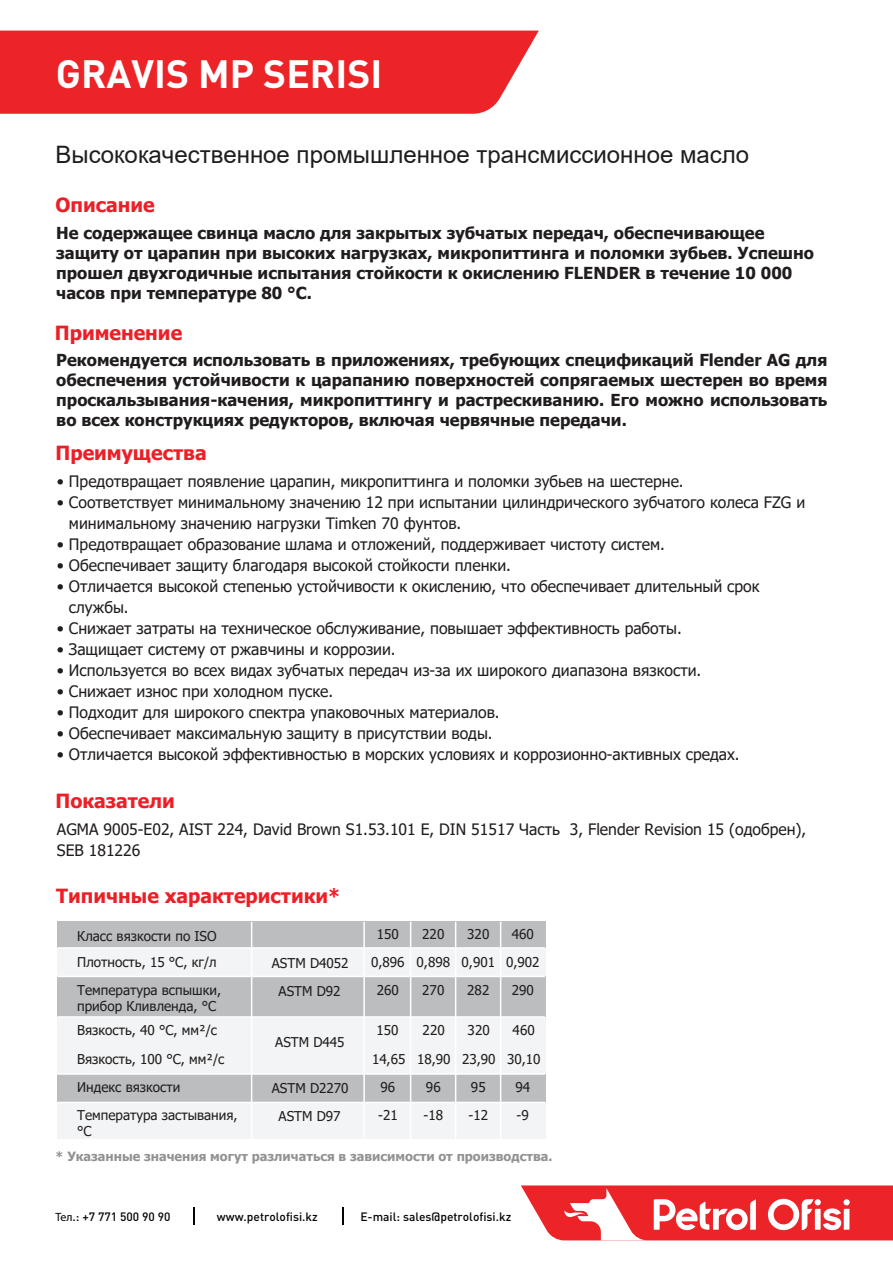
<style>
.page{position:relative;width:893px;height:1263px;background:#fff}
.page>*{position:absolute;margin:0;border:0;box-sizing:border-box;transform-origin:0 0}
.t1{font:39px "DINT Bold";color:#fff}
.t2{font:24px "Arial";color:#1f1d1e}
.t3{font:700 19.5px "Tahoma";color:#ed1f26}
.t4{font:700 16.5px/19.8px "Tahoma";color:#211d1e}
.t5{font:15.75px/21px "Tahoma";color:#211d1e}
.t6{font:13.5px/28.5px "Tahoma";color:#211d1e;text-align:center}
.t7{font:700 12.75px "Tahoma";color:#939292}
.t8{font:12px "DINT Medium";color:#040503}
.s1{font-family:"Myriad Pro"}
</style>
<div class="page">
<div style="left:0;top:31px;width:539px;height:83px;background:#ec2428"></div>
<svg style="left:521px;top:1185px;width:372px;height:55px"></svg>
<svg style="left:342px;top:1207px;width:1px;height:17px"></svg>
<svg style="left:194px;top:1207px;width:1px;height:17px"></svg>
<div style="left:57px;top:921px;width:195px;height:27px;background:#bbbdbf"></div>
<div style="left:252px;top:921px;width:112px;height:27px;background:#bbbdbf"></div>
<div style="left:364px;top:921px;width:46px;height:27px;background:#bbbdbf"></div>
<div style="left:410px;top:921px;width:45px;height:27px;background:#bbbdbf"></div>
<div style="left:455px;top:921px;width:45px;height:27px;background:#bbbdbf"></div>
<div style="left:500px;top:921px;width:45px;height:27px;background:#bbbdbf"></div>
<div style="left:57px;top:948px;width:195px;height:28px;background:#f3f4f5"></div>
<div style="left:252px;top:948px;width:112px;height:28px;background:#f3f4f5"></div>
<div style="left:364px;top:948px;width:46px;height:28px;background:#f3f4f5"></div>
<div style="left:410px;top:948px;width:45px;height:28px;background:#f3f4f5"></div>
<div style="left:455px;top:948px;width:45px;height:28px;background:#f3f4f5"></div>
<div style="left:500px;top:948px;width:45px;height:28px;background:#f3f4f5"></div>
<div style="left:57px;top:976px;width:195px;height:41px;background:#bbbdbf"></div>
<div style="left:252px;top:976px;width:112px;height:41px;background:#bbbdbf"></div>
<div style="left:364px;top:976px;width:46px;height:41px;background:#bbbdbf"></div>
<div style="left:410px;top:976px;width:45px;height:41px;background:#bbbdbf"></div>
<div style="left:455px;top:976px;width:45px;height:41px;background:#bbbdbf"></div>
<div style="left:500px;top:976px;width:45px;height:41px;background:#bbbdbf"></div>
<div style="left:57px;top:1017px;width:195px;height:57px;background:#f3f4f5"></div>
<div style="left:252px;top:1017px;width:112px;height:57px;background:#f3f4f5"></div>
<div style="left:364px;top:1017px;width:46px;height:57px;background:#f3f4f5"></div>
<div style="left:410px;top:1017px;width:45px;height:57px;background:#f3f4f5"></div>
<div style="left:455px;top:1017px;width:45px;height:57px;background:#f3f4f5"></div>
<div style="left:500px;top:1017px;width:45px;height:57px;background:#f3f4f5"></div>
<div style="left:57px;top:1074px;width:195px;height:28px;background:#bbbdbf"></div>
<div style="left:252px;top:1074px;width:112px;height:28px;background:#bbbdbf"></div>
<div style="left:364px;top:1074px;width:46px;height:28px;background:#bbbdbf"></div>
<div style="left:410px;top:1074px;width:45px;height:28px;background:#bbbdbf"></div>
<div style="left:455px;top:1074px;width:45px;height:28px;background:#bbbdbf"></div>
<div style="left:500px;top:1074px;width:45px;height:28px;background:#bbbdbf"></div>
<div style="left:57px;top:1102px;width:195px;height:36px;background:#f3f4f5"></div>
<div style="left:252px;top:1102px;width:112px;height:36px;background:#f3f4f5"></div>
<div style="left:364px;top:1102px;width:46px;height:36px;background:#f3f4f5"></div>
<div style="left:410px;top:1102px;width:45px;height:36px;background:#f3f4f5"></div>
<div style="left:455px;top:1102px;width:45px;height:36px;background:#f3f4f5"></div>
<div style="left:500px;top:1102px;width:45px;height:36px;background:#f3f4f5"></div>
<hr style="left:251px;top:922px;width:1px;height:217px;background:#fff">
<hr style="left:363px;top:922px;width:2px;height:217px;background:#fff">
<hr style="left:410px;top:922px;width:1px;height:217px;background:#fff">
<hr style="left:455px;top:922px;width:1px;height:217px;background:#fff">
<hr style="left:500px;top:922px;width:1px;height:217px;background:#fff">
<hr style="left:57px;top:947px;width:488px;height:2px;background:#fff">
<hr style="left:57px;top:976px;width:488px;height:1px;background:#fff">
<hr style="left:57px;top:1016px;width:488px;height:2px;background:#fff">
<hr style="left:57px;top:1073px;width:488px;height:2px;background:#fff">
<hr style="left:57px;top:1102px;width:488px;height:1px;background:#fff">
<h1 class="t1" style="left:56px;top:49px;width:328px">GRAVIS MP SERISI</h1>
<h2 class="t2" style="left:56px;top:138px;width:695px">Высококачественное промышленное трансмиссионное масло</h2>
<p class="t3" style="left:56px;top:191px;width:101px">Описание</p>
<p class="t4" style="left:56px;top:224px;width:759px">Не содержащее свинца масло для закрытых зубчатых передач, обеспечивающее защиту от царапин при высоких нагрузках, микропиттинга и поломки зубьев. Успешно прошел двухгодичные испытания стойкости к окислению FLENDER в течение 10 000 часов при температуре 80 °C.</p>
<p class="t3" style="left:55px;top:319px;width:129px">Применение</p>
<p class="t4" style="left:56px;top:351px;width:773px;text-align:justify">Рекомендуется использовать в приложениях, требующих спецификаций Flender AG для обеспечения устойчивости к царапанию поверхностей сопрягаемых шестерен во время проскальзывания-качения, микропиттингу и растрескиванию. Его можно использовать во всех конструкциях редукторов, включая червячные передачи.</p>
<p class="t3" style="left:56px;top:439px;width:153px">Преимущества</p>
<p class="t5" style="left:57px;top:472px;width:628px">• Предотвращает появление царапин, микропиттинга и поломки зубьев на шестерне.</p>
<p class="t5" style="left:69px;top:493px;width:738px;text-indent:-12px">• Соответствует минимальному значению 12 при испытании цилиндрического зубчатого колеса FZG и минимальному значению нагрузки Timken 70 фунтов.</p>
<p class="t5" style="left:57px;top:535px;width:609px">• Предотвращает образование шлама и отложений, поддерживает чистоту систем.</p>
<p class="t5" style="left:57px;top:556px;width:455px">• Обеспечивает защиту благодаря высокой стойкости пленки.</p>
<p class="t5" style="left:69px;top:577px;width:692px;text-indent:-12px">• Отличается высокой степенью устойчивости к окислению, что обеспечивает длительный срок службы.</p>
<p class="t5" style="left:57px;top:619px;width:626px">• Снижает затраты на техническое обслуживание, повышает эффективность работы.</p>
<p class="t5" style="left:57px;top:640px;width:340px">• Защищает систему от ржавчины и коррозии.</p>
<p class="t5" style="left:57px;top:661px;width:646px">• Используется во всех видах зубчатых передач из-за их широкого диапазона вязкости.</p>
<p class="t5" style="left:57px;top:682px;width:278px">• Снижает износ при холодном пуске.</p>
<p class="t5" style="left:57px;top:703px;width:444px">• Подходит для широкого спектра упаковочных материалов.</p>
<p class="t5" style="left:57px;top:724px;width:437px">• Обеспечивает максимальную защиту в присутствии воды.</p>
<p class="t5" style="left:57px;top:745px;width:684px">• Отличается высокой эффективностью в морских условиях и коррозионно-активных средах.</p>
<p class="t3" style="left:56px;top:787px;width:121px">Показатели</p>
<p class="t5" style="left:57px;top:820px;width:751px">AGMA 9005-E02, AIST 224, David Brown S1.53.101 E, DIN 51517 Часть 3, Flender Revision 15 (одобрен),<br>SEB 181226</p>
<p class="t3" style="left:56px;top:882px;width:286px">Типичные характеристики*</p>
<p class="t6" style="left:77px;top:922px;width:141px">Класс вязкости по ISO</p>
<p class="t6" style="left:377px;top:921px;width:24px">150</p>
<p class="t6" style="left:422px;top:921px;width:24px">220</p>
<p class="t6" style="left:467px;top:921px;width:24px">320</p>
<p class="t6" style="left:512px;top:921px;width:24px">460</p>
<p class="t6" style="left:77px;top:949px;width:141px">Плотность, 15 °C, кг/л</p>
<p class="t6" style="left:272px;top:950px;width:78px">ASTM D4052</p>
<p class="t6" style="left:371px;top:949px;width:170px">0,896 0,898 0,901 0,902</p>
<p class="t6" style="left:77px;top:983px;width:145px;line-height:16.4px;text-align:left">Температура вспышки, прибор Кливленда, °C</p>
<p class="t6" style="left:279px;top:978px;width:64px">ASTM D92</p>
<p class="t6" style="left:377px;top:977px;width:24px">260</p>
<p class="t6" style="left:422px;top:977px;width:24px">270</p>
<p class="t6" style="left:467px;top:977px;width:24px">282</p>
<p class="t6" style="left:512px;top:977px;width:24px">290</p>
<p class="t6" style="left:77px;top:1017px;width:149px;text-align:left">Вязкость, 40 °C, мм²/с<br>Вязкость, 100 °C, мм²/с</p>
<p class="t6" style="left:275px;top:1028px;width:71px">ASTM D445</p>
<p class="t6" style="left:372px;top:1017px;width:35px">150<br>14,65</p>
<p class="t6" style="left:417px;top:1017px;width:35px">220<br>18,90</p>
<p class="t6" style="left:462px;top:1017px;width:35px">320<br>23,90</p>
<p class="t6" style="left:507px;top:1017px;width:35px">460<br>30,10</p>
<p class="t6" style="left:77px;top:1073px;width:105px">Индекс вязкости</p>
<p class="t6" style="left:272px;top:1074px;width:78px">ASTM D2270</p>
<p class="t6" style="left:380px;top:1073px;width:16px">96</p>
<p class="t6" style="left:426px;top:1073px;width:16px">96</p>
<p class="t6" style="left:471px;top:1073px;width:16px">95</p>
<p class="t6" style="left:515px;top:1073px;width:16px">94</p>
<p class="t6" style="left:77px;top:1107px;width:162px;line-height:16.4px;text-align:left">Температура застывания, °C</p>
<p class="t6" style="left:279px;top:1102px;width:64px">ASTM D97</p>
<p class="t6" style="left:378px;top:1101px;width:21px">-21</p>
<p class="t6" style="left:423px;top:1101px;width:21px">-18</p>
<p class="t6" style="left:468px;top:1101px;width:21px">-12</p>
<p class="t6" style="left:517px;top:1101px;width:14px">-9</p>
<p class="t7" style="left:56px;top:1148px;width:498px">* Указанные значения могут различаться в зависимости от производства.</p>
<p class="t8" style="left:56px;top:1208px;width:117px"><span class="s1">Тел</span>.: +7 771 500 90 90</p>
<p class="t8" style="left:217px;top:1208px;width:102px">www.petrolofisi.kz</p>
<p class="t8" style="left:360px;top:1208px;width:152px">E-mail: sales@petrolofisi.kz</p>
</div>
